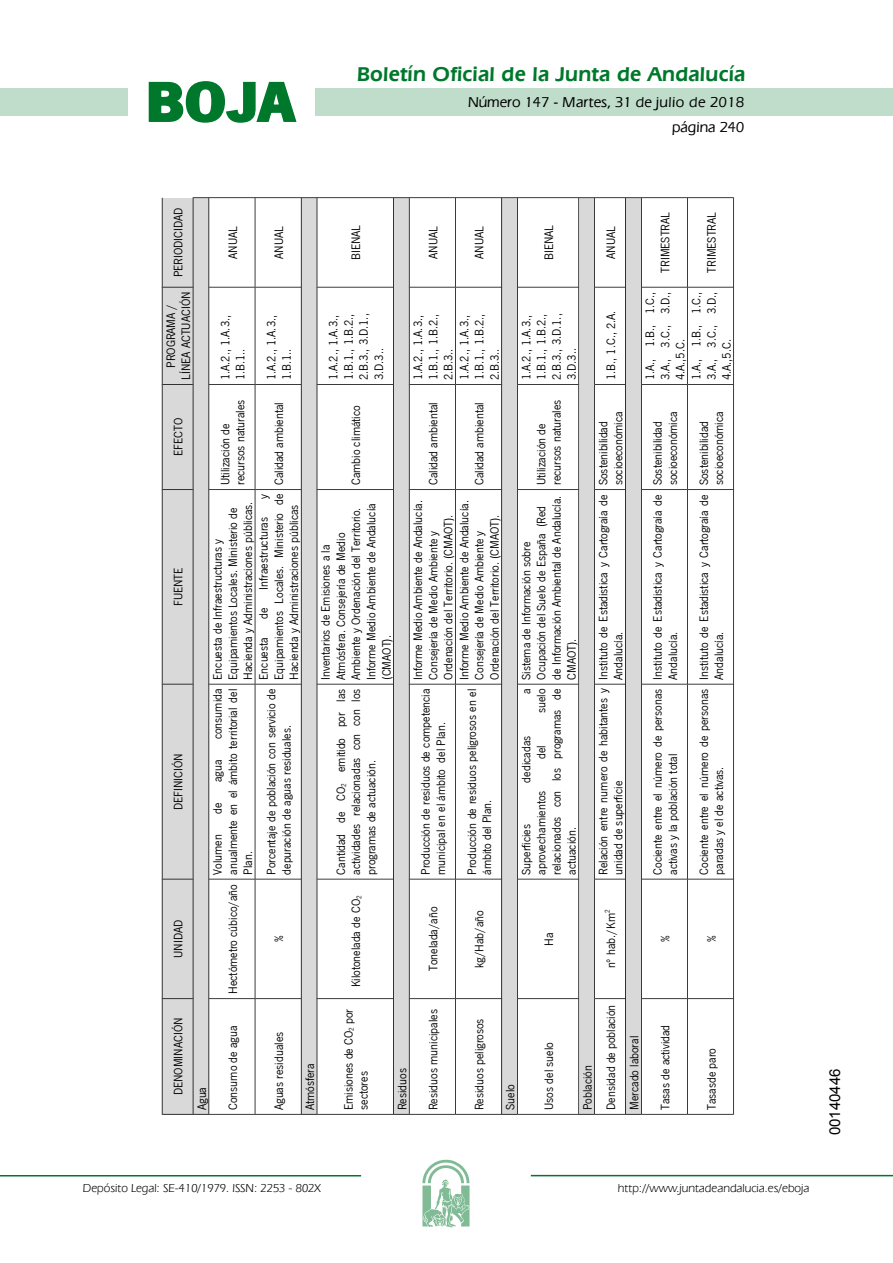
<style>
.page{position:relative;width:893px;height:1263px;background:#fff}
.page>*{position:absolute;margin:0;border:0;box-sizing:border-box;transform-origin:0 0}
.t1{font:700 57.75px "News Got T";color:#00782c;scale:1.14 1}
.t2{font:600 21px "Eras IT Cby BT";letter-spacing:.01em;color:#00782c}
.t3{font:500 15px/24.5px "Eras IT Cby BT";color:#000;text-align:right}
.t4{font:15px "Arial";color:#000}
.t5{font:12.75px/15.1px "News Got T";color:#000}
.t6{font:12px "Eras IT Cby BT";color:#000}
</style>
<div class="page">
<div style="left:315px;top:88px;width:577px;height:28px;background:#bfddca"></div>
<div style="left:0;top:88px;width:128px;height:28px;background:#bfddca"></div>
<hr style="left:0;top:1175px;width:361px;height:2px;background:#00782c">
<svg style="left:422px;top:1159px;width:47px;height:68px"></svg>
<hr style="left:531px;top:1175px;width:361px;height:1px;background:#00782c">
<svg style="left:148px;top:81px;width:149px;height:42px"></svg>
<svg style="left:162px;top:197px;width:572px;height:918px"></svg>
<h1 class="t1" style="left:145px;top:68px;width:133px">BOJA</h1>
<h2 class="t2" style="left:357px;top:62px;width:390px">Boletín Oficial de la Junta de Andalucía</h2>
<p class="t3" style="left:468px;top:90px;width:278px">Número 147 - Martes, 31 de julio de 2018 página 240</p>
<p class="t5" style="left:170px;top:277px;width:71px;rotate:-90deg">PERIODICIDAD</p>
<p class="t5" style="left:163px;top:380px;width:90px;text-align:center;rotate:-90deg">PROGRAMA /<br>LÍNEA ACTUACIÓN</p>
<p class="t5" style="left:170px;top:456px;width:40px;rotate:-90deg">EFECTO</p>
<p class="t5" style="left:170px;top:606px;width:40px;rotate:-90deg">FUENTE</p>
<p class="t5" style="left:170px;top:810px;width:58px;rotate:-90deg">DEFINICIÓN</p>
<p class="t5" style="left:170px;top:958px;width:40px;rotate:-90deg">UNIDAD</p>
<p class="t5" style="left:225px;top:259px;width:34px;rotate:-90deg">ANUAL</p>
<p class="t5" style="left:271px;top:259px;width:34px;rotate:-90deg">ANUAL</p>
<p class="t5" style="left:217px;top:380px;width:66px;rotate:-90deg">1.A.2., 1.A.3.,<br>1.B.1..</p>
<p class="t5" style="left:217px;top:485px;width:87px;rotate:-90deg">Utilización de recursos naturales</p>
<p class="t5" style="left:263px;top:380px;width:66px;rotate:-90deg">1.A.2., 1.A.3.,<br>1.B.1..</p>
<p class="t5" style="left:271px;top:485px;width:85px;rotate:-90deg">Calidad ambiental</p>
<p class="t5" style="left:255px;top:680px;width:187px;text-align:justify;text-indent:181px;rotate:-90deg">y Equipamientos Locales. Ministerio de Hacienda y Administraciones públicas</p>
<p class="t5" style="left:209px;top:680px;width:180px;rotate:-90deg">Encuesta de Infraestructuras y<br>Equipamientos Locales. Ministerio de<br>Hacienda y Administraciones públicas.</p>
<p class="t5" style="left:255px;top:590px;width:74px;rotate:-90deg">Infraestructuras</p>
<p class="t5" style="left:255px;top:619px;width:13px;rotate:-90deg">de</p>
<p class="t5" style="left:255px;top:680px;width:44px;rotate:-90deg">Encuesta</p>
<p class="t5" style="left:209px;top:875px;width:188px;text-align:justify;text-indent:135px;rotate:-90deg">consumida anualmente en el ámbito territorial del Plan.</p>
<p class="t5" style="left:209px;top:782px;width:24px;rotate:-90deg">agua</p>
<p class="t5" style="left:209px;top:814px;width:13px;rotate:-90deg">de</p>
<p class="t5" style="left:209px;top:875px;width:42px;rotate:-90deg">Volumen</p>
<p class="t5" style="left:225px;top:994px;width:111px;rotate:-90deg">Hectómetro cúbico/año</p>
<p class="t5" style="left:263px;top:875px;width:188px;rotate:-90deg">Porcentaje de población con servicio de depuración de aguas residuales.</p>
<p class="t5" style="left:271px;top:942px;width:8px;rotate:-90deg">%</p>
<p class="t5" style="left:348px;top:260px;width:36px;rotate:-90deg">BIENAL</p>
<p class="t5" style="left:425px;top:259px;width:34px;rotate:-90deg">ANUAL</p>
<p class="t5" style="left:471px;top:259px;width:34px;rotate:-90deg">ANUAL</p>
<p class="t5" style="left:540px;top:260px;width:36px;rotate:-90deg">BIENAL</p>
<p class="t5" style="left:602px;top:259px;width:34px;rotate:-90deg">ANUAL</p>
<p class="t5" style="left:325px;top:380px;width:68px;rotate:-90deg">1.A.2., 1.A.3.,<br>1.B.1., 1.B.2.,<br>2.B.3., 3.D.1.,<br>3.D.3..</p>
<p class="t5" style="left:348px;top:485px;width:81px;rotate:-90deg">Cambio climático</p>
<p class="t5" style="left:317px;top:680px;width:178px;rotate:-90deg">Inventarios de Emisiones a la<br>Atmósfera. Consejería de Medio<br>Ambiente y Ordenación del Territorio.<br>Informe Medio Ambiente de Andalucía (CMAOT).</p>
<p class="t5" style="left:333px;top:875px;width:188px;text-align:justify;rotate:-90deg">Cantidad de CO<sub>2</sub> emitido por las actividades relacionadas con con los programas de actuación.</p>
<p class="t5" style="left:348px;top:987px;width:94px;rotate:-90deg">Kilotonelada de CO<sub>2</sub></p>
<p class="t5" style="left:456px;top:380px;width:68px;text-align:justify;rotate:-90deg">1.A.2., 1.A.3., 1.B.1., 1.B.2., 2.B.3..</p>
<p class="t5" style="left:410px;top:380px;width:68px;text-align:justify;rotate:-90deg">1.A.2., 1.A.3., 1.B.1., 1.B.2., 2.B.3..</p>
<p class="t5" style="left:425px;top:485px;width:85px;rotate:-90deg">Calidad ambiental</p>
<p class="t5" style="left:471px;top:485px;width:85px;rotate:-90deg">Calidad ambiental</p>
<p class="t5" style="left:456px;top:680px;width:181px;rotate:-90deg">Informe Medio Ambiente de Andalucía.<br>Consejería de Medio Ambiente y<br>Ordenación del Territorio. (CMAOT).</p>
<p class="t5" style="left:410px;top:680px;width:181px;rotate:-90deg">Informe Medio Ambiente de Andalucía.<br>Consejería de Medio Ambiente y<br>Ordenación del Territorio. (CMAOT).</p>
<p class="t5" style="left:417px;top:875px;width:188px;rotate:-90deg">Producción de residuos de competencia municipal en el ámbito del Plan.</p>
<p class="t5" style="left:425px;top:971px;width:66px;rotate:-90deg">Tonelada/año</p>
<p class="t5" style="left:463px;top:875px;width:187px;rotate:-90deg">Producción de residuos peligrosos en el ámbito del Plan.</p>
<p class="t5" style="left:471px;top:968px;width:59px;rotate:-90deg">kg/Hab/año</p>
<p class="t5" style="left:518px;top:380px;width:68px;rotate:-90deg">1.A.2., 1.A.3.,<br>1.B.1., 1.B.2.,<br>2.B.3., 3.D.1.,<br>3.D.3..</p>
<p class="t5" style="left:533px;top:485px;width:87px;rotate:-90deg">Utilización de recursos naturales</p>
<p class="t5" style="left:518px;top:680px;width:186px;rotate:-90deg">Sistema de Información sobre<br>Ocupación del Suelo de España (Red de Información Ambiental de Andalucía.<br>CMAOT).</p>
<p class="t5" style="left:533px;top:875px;width:188px;text-align:justify;text-indent:162px;rotate:-90deg">suelo relacionados con los programas de actuación.</p>
<p class="t5" style="left:518px;top:694px;width:7px;rotate:-90deg">a</p>
<p class="t5" style="left:518px;top:783px;width:48px;rotate:-90deg">dedicadas</p>
<p class="t5" style="left:533px;top:759px;width:15px;rotate:-90deg">del</p>
<p class="t5" style="left:533px;top:875px;width:86px;rotate:-90deg">aprovechamientos</p>
<p class="t5" style="left:518px;top:875px;width:52px;rotate:-90deg">Superficies</p>
<p class="t5" style="left:540px;top:946px;width:15px;rotate:-90deg">Ha</p>
<p class="t5" style="left:602px;top:380px;width:71px;rotate:-90deg">1.B., 1.C., 2.A.</p>
<p class="t5" style="left:595px;top:485px;width:75px;rotate:-90deg">Sostenibilidad socioeconómica</p>
<p class="t5" style="left:595px;top:680px;width:187px;rotate:-90deg">Instituto de Estadistica y Cartograía de<br>Andalucía.</p>
<p class="t5" style="left:595px;top:875px;width:188px;rotate:-90deg">Relación entre numero de habitantes y unidad de superficie</p>
<p class="t5" style="left:602px;top:968px;width:60px;rotate:-90deg">nº hab./Km<sup>2</sup></p>
<p class="t5" style="left:657px;top:273px;width:62px;rotate:-90deg">TRIMESTRAL</p>
<p class="t5" style="left:703px;top:273px;width:62px;rotate:-90deg">TRIMESTRAL</p>
<p class="t5" style="left:642px;top:380px;width:90px;text-align:justify;rotate:-90deg">1.A., 1.B., 1.C., 3.A., 3.C., 3.D., 4.A.,5.C.</p>
<p class="t5" style="left:688px;top:380px;width:90px;text-align:justify;rotate:-90deg">1.A., 1.B., 1.C., 3.A., 3.C., 3.D., 4.A.,5.C.</p>
<p class="t5" style="left:649px;top:485px;width:75px;rotate:-90deg">Sostenibilidad socioeconómica</p>
<p class="t5" style="left:649px;top:680px;width:187px;rotate:-90deg">Instituto de Estadistica y Cartograía de<br>Andalucía.</p>
<p class="t5" style="left:649px;top:875px;width:187px;rotate:-90deg">Cociente entre el número de personas activas y la población total</p>
<p class="t5" style="left:695px;top:485px;width:75px;rotate:-90deg">Sostenibilidad socioeconómica</p>
<p class="t5" style="left:695px;top:680px;width:187px;rotate:-90deg">Instituto de Estadistica y Cartograía de<br>Andalucía.</p>
<p class="t5" style="left:695px;top:875px;width:187px;rotate:-90deg">Cociente entre el número de personas paradas y el de activas.</p>
<p class="t5" style="left:657px;top:942px;width:8px;rotate:-90deg">%</p>
<p class="t5" style="left:703px;top:942px;width:8px;rotate:-90deg">%</p>
<p class="t5" style="left:170px;top:1095px;width:79px;rotate:-90deg">DENOMINACIÓN</p>
<p class="t5" style="left:194px;top:1110px;width:24px;rotate:-90deg">Agua</p>
<p class="t5" style="left:225px;top:1110px;width:86px;rotate:-90deg">Consumo de agua</p>
<p class="t5" style="left:271px;top:1110px;width:80px;rotate:-90deg">Aguas residuales</p>
<p class="t5" style="left:302px;top:1110px;width:48px;rotate:-90deg">Atmósfera</p>
<p class="t5" style="left:340px;top:1110px;width:103px;rotate:-90deg">Emisiones de CO<sub>2</sub> por sectores</p>
<p class="t5" style="left:394px;top:1110px;width:43px;rotate:-90deg">Residuos</p>
<p class="t5" style="left:425px;top:1110px;width:102px;rotate:-90deg">Residuos municipales</p>
<p class="t5" style="left:471px;top:1110px;width:93px;rotate:-90deg">Residuos peligrosos</p>
<p class="t5" style="left:502px;top:1110px;width:27px;rotate:-90deg">Suelo</p>
<p class="t5" style="left:540px;top:1110px;width:69px;rotate:-90deg">Usos del suelo</p>
<p class="t5" style="left:575px;top:1110px;width:107px;line-height:23.4px;rotate:-90deg">Población<br>Densidad de población</p>
<p class="t5" style="left:626px;top:1110px;width:75px;rotate:-90deg">Mercado laboral</p>
<p class="t5" style="left:657px;top:1110px;width:87px;rotate:-90deg">Tasas de actividad</p>
<p class="t5" style="left:703px;top:1110px;width:63px;rotate:-90deg">Tasasde paro</p>
<p class="t6" style="left:83px;top:1181px;width:239px">Depósito Legal: SE-410/1979. ISSN: 2253 - 802X</p>
<p class="t6" style="left:618px;top:1181px;width:193px">http://www.juntadeandalucia.es/eboja</p>
<p class="t4" style="left:825px;top:1135px;width:68px;rotate:-90deg">00140446</p>
</div>
